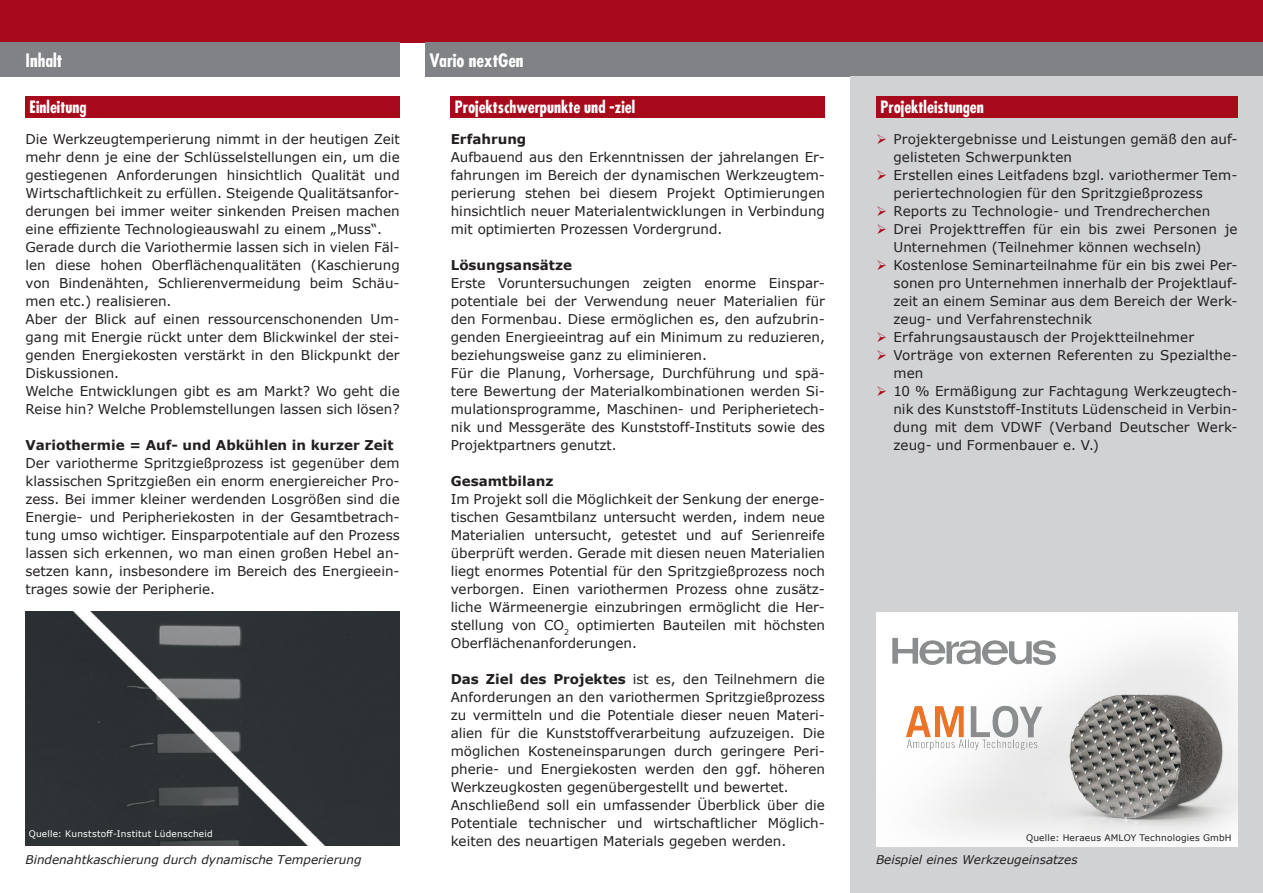
<style>
.page{position:relative;width:1263px;height:893px;background:#fff}
.page>*{position:absolute;margin:0;border:0;box-sizing:border-box;transform-origin:0 0}
.t1{font:700 condensed 18px "Futura";color:#fff}
.t2{font:700 condensed 16.5px "Futura";color:#fff}
.t3{font:13.5px/18px "Verdana";color:#231f20}
.t4{font:700 13.5px "Verdana";color:#231f20}
.t5{font:italic 12px "Verdana";color:#231f20}
.t6{font:9px "Verdana";letter-spacing:.025em;color:#fff}
.t7{font:9px "Verdana";letter-spacing:.025em;color:#231f20}
.s1{color:#a70a1a}
.s2{font-weight:700}
</style>
<div class="page">
<div style="left:0;top:0;width:1263px;height:43px;background:#a70a1a"></div>
<div style="left:425px;top:43px;width:838px;height:34px;background:#808285"></div>
<div style="left:0;top:43px;width:400px;height:34px;background:#808285"></div>
<div style="left:850px;top:77px;width:413px;height:816px;background:#d1d2d4"></div>
<div style="left:26px;top:96px;width:374px;height:22px;background:#a70a1a"></div>
<div style="left:451px;top:96px;width:374px;height:22px;background:#a70a1a"></div>
<div style="left:876px;top:96px;width:361px;height:22px;background:#a70a1a"></div>
<img style="left:26px;top:611px;width:374px;height:234px">
<img style="left:876px;top:612px;width:361px;height:234px">
<img style="left:885px;top:621px;width:182px;height:135px">
<h1 class="t1" style="left:26px;top:49px;width:38px">Inhalt</h1>
<h1 class="t1" style="left:430px;top:49px;width:95px">Vario nextGen</h1>
<p class="t2" style="left:455px;top:96px;width:182px">Projektschwerpunkte und -ziel</p>
<p class="t2" style="left:880px;top:96px;width:105px">Projektleistungen</p>
<p class="t3" style="left:893px;top:130px;width:345px;text-indent:-17px"><span class="s1">➢</span> Projektergebnisse und Leistungen gemäß den auf&shy;gelisteten Schwerpunkten</p>
<p class="t3" style="left:893px;top:166px;width:345px;text-indent:-17px"><span class="s1">➢</span> Erstellen eines Leitfadens bzgl. variothermer Tem&shy;periertechnologien für den Spritzgießprozess</p>
<p class="t3" style="left:876px;top:202px;width:335px"><span class="s1">➢</span> Reports zu Technologie- und Trendrecherchen</p>
<p class="t3" style="left:893px;top:220px;width:345px;text-indent:-17px"><span class="s1">➢</span> Drei Projekttreffen für ein bis zwei Personen je<br>Unternehmen (Teilnehmer können wechseln)</p>
<p class="t3" style="left:893px;top:256px;width:345px;text-align:justify;text-indent:-17px"><span class="s1">➢</span> Kostenlose Seminarteilnahme für ein bis zwei Per&shy;sonen pro Unternehmen innerhalb der Projektlauf&shy;zeit an einem Seminar aus dem Bereich der Werk&shy;zeug- und Verfahrenstechnik</p>
<p class="t3" style="left:876px;top:328px;width:319px"><span class="s1">➢</span> Erfahrungsaustausch der Projektteilnehmer</p>
<p class="t3" style="left:893px;top:346px;width:345px;text-indent:-17px"><span class="s1">➢</span> Vorträge von externen Referenten zu Spezialthe&shy;men</p>
<p class="t3" style="left:893px;top:382px;width:345px;text-align:justify;text-indent:-17px"><span class="s1">➢</span> 10 % Ermäßigung zur Fachtagung Werkzeugtech&shy;nik des Kunststoff-Instituts Lüdenscheid in Verbin&shy;dung mit dem VDWF (Verband Deutscher Werk&shy;zeug- und Formenbauer e. V.)</p>
<p class="t2" style="left:30px;top:96px;width:59px">Einleitung</p>
<p class="t4" style="left:451px;top:129px;width:77px">Erfahrung</p>
<p class="t3" style="left:451px;top:148px;width:376px;text-align:justify">Aufbauend aus den Erkenntnissen der jahrelangen Er&shy;fahrungen im Bereich der dynamischen Werkzeugtem&shy;perierung stehen bei diesem Projekt Optimierungen hinsichtlich neuer Materialentwicklungen in Verbindung mit optimierten Prozessen Vordergrund.</p>
<p class="t4" style="left:451px;top:255px;width:123px">Lösungsansätze</p>
<p class="t3" style="left:451px;top:274px;width:376px">Erste Voruntersuchungen zeigten enorme Einspar&shy;potentiale bei der Verwendung neuer Materialien für den Formenbau. Diese ermöglichen es, den aufzubrin&shy;genden Energieeintrag auf ein Minimum zu reduzieren, beziehungsweise ganz zu eliminieren.<br>Für die Planung, Vorhersage, Durchführung und spä&shy;tere Bewertung der Materialkombinationen werden Si&shy;mulationsprogramme, Maschinen- und Peripherietech&shy;nik und Messgeräte des Kunststoff-Instituts sowie des Projektpartners genutzt.</p>
<p class="t4" style="left:451px;top:471px;width:104px">Gesamtbilanz</p>
<p class="t3" style="left:451px;top:490px;width:376px;text-align:justify">Im Projekt soll die Möglichkeit der Senkung der energe&shy;tischen Gesamtbilanz untersucht werden, indem neue Materialien untersucht, getestet und auf Serienreife überprüft werden. Gerade mit diesen neuen Materialien liegt enormes Potential für den Spritzgießprozess noch verborgen. Einen variothermen Prozess ohne zusätz&shy;liche Wärmeenergie einzubringen ermöglicht die Her&shy;stellung von CO<sub>2</sub> optimierten Bauteilen mit höchsten Oberflächenanforderungen.</p>
<p class="t3" style="left:451px;top:670px;width:376px"><span class="s2">Das Ziel des Projektes</span> ist es, den Teilnehmern die Anforderungen an den variothermen Spritzgießprozess zu vermitteln und die Potentiale dieser neuen Materi&shy;alien für die Kunststoffverarbeitung aufzuzeigen. Die möglichen Kosteneinsparungen durch geringere Peri&shy;pherie- und Energiekosten werden den ggf. höheren Werkzeugkosten gegenübergestellt und bewertet.<br>Anschließend soll ein umfassender Überblick über die Potentiale technischer und wirtschaftlicher Möglich&shy;keiten des neuartigen Materials gegeben werden.</p>
<p class="t3" style="left:26px;top:130px;width:376px">Die Werkzeugtemperierung nimmt in der heutigen Zeit mehr denn je eine der Schlüsselstellungen ein, um die gestiegenen Anforderungen hinsichtlich Qualität und Wirtschaftlichkeit zu erfüllen. Steigende Qualitätsanfor&shy;derungen bei immer weiter sinkenden Preisen machen eine effiziente Technologieauswahl zu einem „Muss“.<br>Gerade durch die Variothermie lassen sich in vielen Fäl&shy;len diese hohen Oberflächenqualitäten (Kaschierung von Bindenähten, Schlierenvermeidung beim Schäu&shy;men etc.) realisieren.<br>Aber der Blick auf einen ressourcenschonenden Um&shy;gang mit Energie rückt unter dem Blickwinkel der stei&shy;genden Energiekosten verstärkt in den Blickpunkt der Diskussionen.<br>Welche Entwicklungen gibt es am Markt? Wo geht die Reise hin? Welche Problemstellungen lassen sich lösen?</p>
<p class="t4" style="left:26px;top:435px;width:369px">Variothermie = Auf- und Abkühlen in kurzer Zeit</p>
<p class="t3" style="left:26px;top:454px;width:376px;text-align:justify">Der variotherme Spritzgießprozess ist gegenüber dem klassischen Spritzgießen ein enorm energiereicher Pro&shy;zess. Bei immer kleiner werdenden Losgrößen sind die Energie- und Peripheriekosten in der Gesamtbetrach&shy;tung umso wichtiger. Einsparpotentiale auf den Prozess lassen sich erkennen, wo man einen großen Hebel an&shy;setzen kann, insbesondere im Bereich des Energieein&shy;trages sowie der Peripherie.</p>
<p class="t6" style="left:29px;top:828px;width:186px">Quelle: Kunststoff-Institut Lüdenscheid</p>
<p class="t7" style="left:1026px;top:832px;width:207px">Quelle: Heraeus AMLOY Technologies GmbH</p>
<p class="t5" style="left:26px;top:851px;width:337px">Bindenahtkaschierung durch dynamische Temperierung</p>
<p class="t5" style="left:876px;top:851px;width:203px">Beispiel eines Werkzeugeinsatzes</p>
</div>
